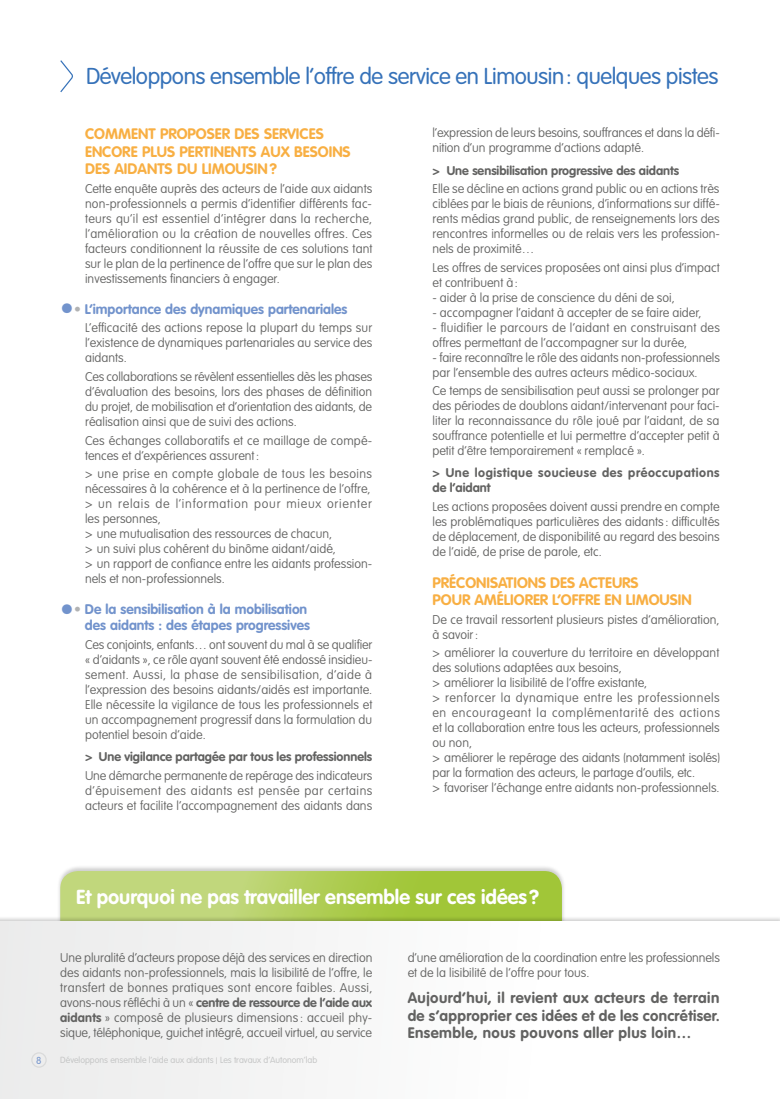
<style>
.page{position:relative;width:780px;height:1099px;background:#fff}
.page>*{position:absolute;margin:0;border:0;box-sizing:border-box;transform-origin:0 0}
.t1{font:300 22.62px "VAG Rounded";letter-spacing:-.02em;color:#3672b9}
.t2{font:700 20px "VAG Rounded";color:#fff}
.t3{font:700 15px/17.5px "VAG Rounded";color:#f8af43}
.t4{font:700 15px/17.5px "VAG Rounded";letter-spacing:.03em;color:#626261;text-align:justify}
.t5{font:700 13.75px/16.2px "VAG Rounded";color:#7293cc;text-align:right}
.t6{font:100 12.5px/15px "VAG Rounded";color:#626261;text-align:justify}
.t7{font:100 12.5px/15px "VAG Rounded";letter-spacing:.02em;color:#626261}
.t8{font:700 12.5px "VAG Rounded";color:#626261}
.t9{font:700 12.5px/15px "VAG Rounded";letter-spacing:.045em;color:#626261}
.t10{font:300 10px "VAG Rounded";color:#7293cc}
.t11{font:300 8.75px "VAG Rounded";color:#c5c6c6}
.s1{font-size:27.5px}
.s2{color:#b1b2b3}
.s3{font-weight:700}
</style>
<div class="page">
<svg style="left:60px;top:60px;width:13px;height:33px"></svg>
<div style="left:56px;top:864px;width:509px;height:105px;background:#000;opacity:.2"></div>
<svg style="left:60px;top:871px;width:502px;height:44px;background:#b1ce5b"></svg>
<div style="left:0;top:915px;width:780px;height:183px;background:#000;opacity:.2"></div>
<div style="left:0;top:921px;width:780px;height:177px;background:#f8f9f9"></div>
<div style="left:31px;top:1052px;width:16px;height:15px;border:1px solid #d9dada;border-radius:50%"></div>
<h1 class="t1" style="left:86px;top:63px;width:634px">Développons ensemble l’offre de service en Limousin: quelques pistes</h1>
<p class="t3" style="left:85px;top:125px;width:102px">Comment propos</p>
<p class="t3" style="left:85px;top:125px;width:265px;text-indent:130px">er des services encore plus pertinents aux besoi ns des aida</p>
<p class="t3" style="left:147px;top:160px;width:131px">nts du limousin?</p>
<p class="t6" style="left:85px;top:181px;width:289px">Cette enquête auprès des acteurs de l’aide aux aidants non-professionnels a permis d’identifier différents fac&shy;teurs qu’il est essentiel d’intégrer dans la recherche, l’amélioration ou la création de nouvelles offres. Ces facteurs conditionnent la réussite de ces solutions tant sur le plan de la pertinence de l’offre que sur le plan des investissements financiers à engager.</p>
<p class="t5" style="left:60px;top:301px;width:288px"><span class="s1">•</span><span class="s2">•</span> L’importance des dynamiques partenariales</p>
<p class="t6" style="left:85px;top:320px;width:289px">L’efficacité des actions repose la plupart du temps sur l’existence de dynamiques partenariales au service des aidants.</p>
<p class="t6" style="left:85px;top:369px;width:288px">Ces collaborations se révèlent essentielles dès les phases d’évaluation des besoins, lors des phases de définition du projet, de mobilisation et d’orientation des aidants, de réalisation ainsi que de suivi des actions.</p>
<p class="t6" style="left:85px;top:432px;width:289px">Ces échanges collaboratifs et ce maillage de compé&shy;tences et d’expériences assurent :</p>
<p class="t6" style="left:85px;top:466px;width:289px;text-align:left">&gt; une prise en compte globale de tous les besoins nécessaires à la cohérence et à la pertinence de l’offre, &gt; un relais de l’information pour mieux orienter les personnes,<br>&gt; une mutualisation des ressources de chacun,<br>&gt; un suivi plus cohérent du binôme aidant/aidé,<br>&gt; un rapport de confiance entre les aidants profession&shy;nels et non-professionnels.</p>
<p class="t5" style="left:60px;top:601px;width:251px"><span class="s1">•</span><span class="s2">•</span> De la sensibilisation à la mobilisation des aidants : des étapes progressives</p>
<p class="t6" style="left:85px;top:637px;width:289px">Ces conjoints, enfants… ont souvent du mal à se qualifier « d’aidants », ce rôle ayant souvent été endossé insidieu&shy;sement. Aussi, la phase de sensibilisation, d’aide à l’expression des besoins aidants/aidés est importante.<br>Elle nécessite la vigilance de tous les professionnels et un accompagnement progressif dans la formulation du potentiel besoin d’aide.</p>
<p class="t8" style="left:85px;top:749px;width:289px">&gt; Une vigilance partagée par tous les professionnels</p>
<p class="t6" style="left:85px;top:767px;width:289px">Une démarche permanente de repérage des indicateurs d’épuisement des aidants est pensée par certains acteurs et facilite l’accompagnement des aidants dans</p>
<p class="t6" style="left:432px;top:125px;width:289px">l’expression de leurs besoins, souffrances et dans la défi&shy;nition d’un programme d’actions adapté.</p>
<p class="t8" style="left:432px;top:163px;width:248px">&gt; Une sensibilisation progressive des aidants</p>
<p class="t6" style="left:432px;top:181px;width:289px">Elle se décline en actions grand public ou en actions très ciblées par le biais de réunions, d’informations sur diffé&shy;rents médias grand public, de renseignements lors des rencontres informelles ou de relais vers les profession&shy;nels de proximité…</p>
<p class="t6" style="left:432px;top:260px;width:289px">Les offres de services proposées ont ainsi plus d’impact et contribuent à:</p>
<p class="t6" style="left:432px;top:290px;width:244px">- aider à la prise de conscience du déni de soi,</p>
<p class="t6" style="left:432px;top:305px;width:270px">- accompagner l’aidant à accepter de se faire aider,</p>
<p class="t7" style="left:432px;top:320px;width:289px">- fluidifier le parcours de l’aidant en construisant des offres permettant de l’accompagner sur la durée,</p>
<p class="t6" style="left:432px;top:350px;width:289px">- faire reconnaître le rôle des aidants non-professionnels par l’ensemble des autres acteurs médico-sociaux.</p>
<p class="t6" style="left:432px;top:383px;width:289px">Ce temps de sensibilisation peut aussi se prolonger par des périodes de doublons aidant/intervenant pour faci&shy;liter la reconnaissance du rôle joué par l’aidant, de sa souffrance potentielle et lui permettre d’accepter petit à petit d’être temporairement « remplacé ».</p>
<p class="t9" style="left:432px;top:465px;width:288px">&gt; Une logistique soucieuse des préoccupations de l’aidant</p>
<p class="t6" style="left:432px;top:499px;width:289px">Les actions proposées doivent aussi prendre en compte les problématiques particulières des aidants : difficultés de déplacement, de disponibilité au regard des besoins de l’aidé, de prise de parole, etc.</p>
<p class="t3" style="left:432px;top:573px;width:261px">Préconisations des acteurs<br>pour améliorer l’offre en Limousin</p>
<p class="t6" style="left:432px;top:612px;width:288px">De ce travail ressortent plusieurs pistes d’amélioration, à savoir:</p>
<p class="t6" style="left:432px;top:645px;width:289px;text-align:left">&gt; améliorer la couverture du territoire en développant des solutions adaptées aux besoins,<br>&gt; améliorer la lisibilité de l’offre existante,<br>&gt; renforcer la dynamique entre les professionnels en encourageant la complémentarité des actions et la collaboration entre tous les acteurs, professionnels ou non,<br>&gt; améliorer le repérage des aidants (notamment isolés) par la formation des acteurs, le partage d’outils, etc.<br>&gt; favoriser l’échange entre aidants non-professionnels.</p>
<h2 class="t2" style="left:76px;top:885px;width:464px">Et pourquoi ne pas travailler ensemble sur ces idées ?</h2>
<p class="t6" style="left:60px;top:949px;width:314px">Une pluralité d’acteurs propose déjà des services en direction des aidants non-professionnels, mais la lisibilité de l’offre, le transfert de bonnes pratiques sont encore faibles. Aussi, avons-nous réfléchi à un « <span class="s3">centre de ressource de l’aide aux aidants</span> » composé de plusieurs dimensions : accueil phy&shy;sique, téléphonique, guichet intégré, accueil virtuel, au service</p>
<p class="t6" style="left:407px;top:949px;width:313px">d’une amélioration de la coordination entre les professionnels et de la lisibilité de l’offre pour tous.</p>
<p class="t4" style="left:407px;top:989px;width:314px">Aujourd’hui, il revient aux acteurs de terrain de s’approprier ces idées et de les concrétiser.<br>Ensemble, nous pouvons aller plus loin…</p>
<p class="t10" style="left:36px;top:1054px;width:7px">8</p>
<p class="t11" style="left:60px;top:1055px;width:258px">Développons ensemble l’aide aux aidants | Les travaux d’Autonom’lab</p>
</div>
